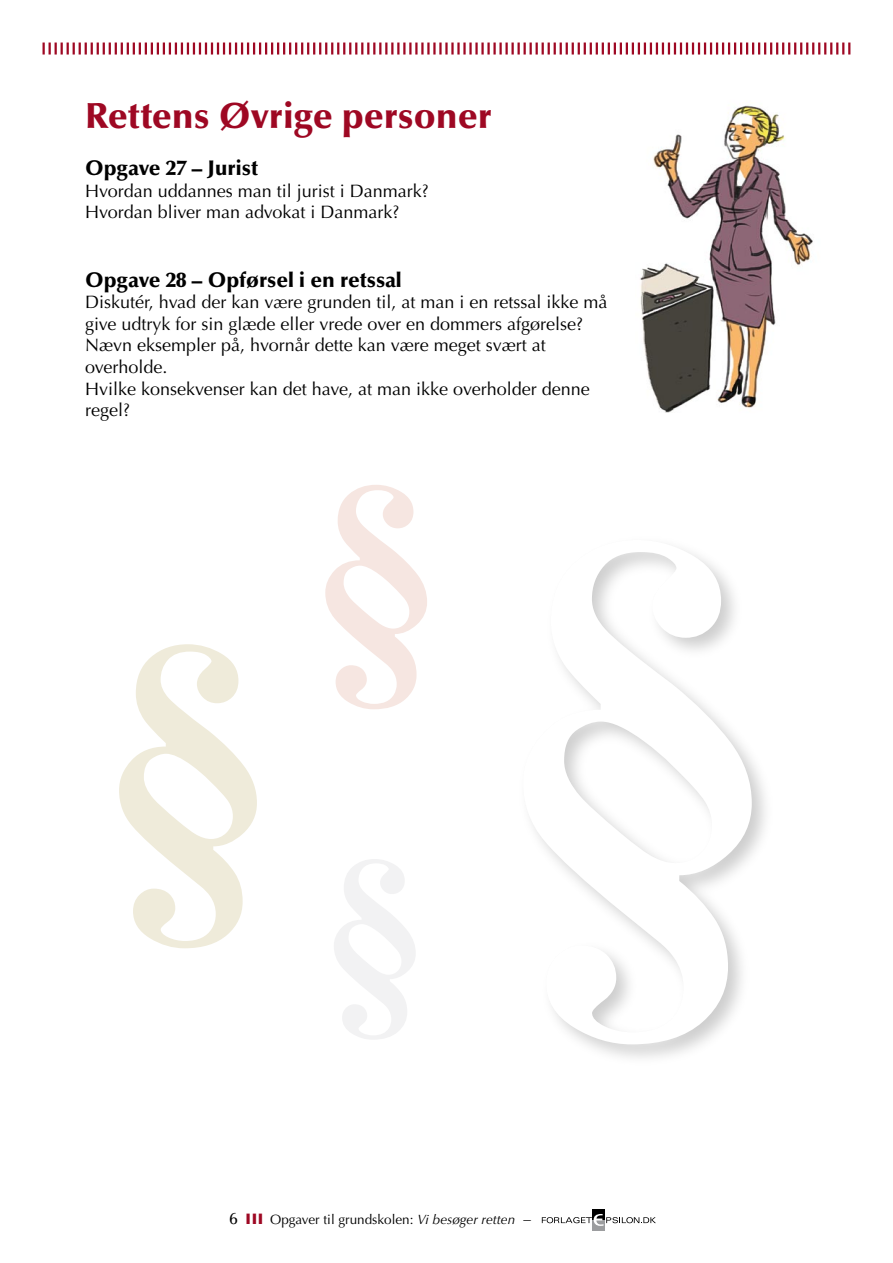
<style>
.page{position:relative;width:893px;height:1263px;background:#fff}
.page>*{position:absolute;margin:0;border:0;box-sizing:border-box;transform-origin:0 0}
.t1{font:900 36px "Optima";color:#9e0823}
.t2{font:900 21px "Optima";color:#000}
.t3{font:18px/21.6px "Optima";color:#000}
.t4{font:13.5px "Optima";color:#000}
.s1{color:#9e0823}
.s2{font-style:italic}
.s3{font-size:15px}
</style>
<div class="page">
<svg style="left:43px;top:43px;width:807px;height:12px"></svg>
<div style="left:592px;top:1219px;width:13px;height:11px;background:#9c9d9f"></div>
<div style="left:592px;top:1209px;width:13px;height:10px;background:#000"></div>
<svg style="left:542px;top:1214px;width:114px;height:12px"></svg>
<img style="left:640px;top:105px;width:173px;height:308px">
<div style="left:517px;top:534px;width:257px;height:533px;background:#000;opacity:.2"></div>
<svg style="left:523px;top:540px;width:229px;height:504px"></svg>
<svg style="left:334px;top:859px;width:81px;height:180px"></svg>
<svg style="left:119px;top:644px;width:138px;height:304px"></svg>
<svg style="left:325px;top:485px;width:102px;height:224px"></svg>
<h1 class="t1" style="left:85px;top:95px;width:408px">Rettens Øvrige personer</h1>
<p class="t2" style="left:85px;top:156px;width:175px">Opgave 27 – Jurist</p>
<p class="t3" style="left:85px;top:180px;width:345px">Hvordan uddannes man til jurist i Danmark?<br>Hvordan bliver man advokat i Danmark?</p>
<p class="t2" style="left:85px;top:267px;width:318px">Opgave 28 – Opførsel i en retssal</p>
<p class="t3" style="left:85px;top:292px;width:524px">Diskutér, hvad der kan være grunden til, at man i en retssal ikke må give udtryk for sin glæde eller vrede over en dommers afgørelse?<br>Nævn eksempler på, hvornår dette kan være meget svært at overholde.<br>Hvilke konsekvenser kan det have, at man ikke overholder denne regel?</p>
<p class="t4" style="left:246px;top:1212px;width:286px"><span class="s1">❙</span> <span class="s1">❙</span> <span class="s1">❙</span> Opgaver til grundskolen: <span class="s2">Vi besøger retten</span> <span class="s3">–</span></p>
</div>
